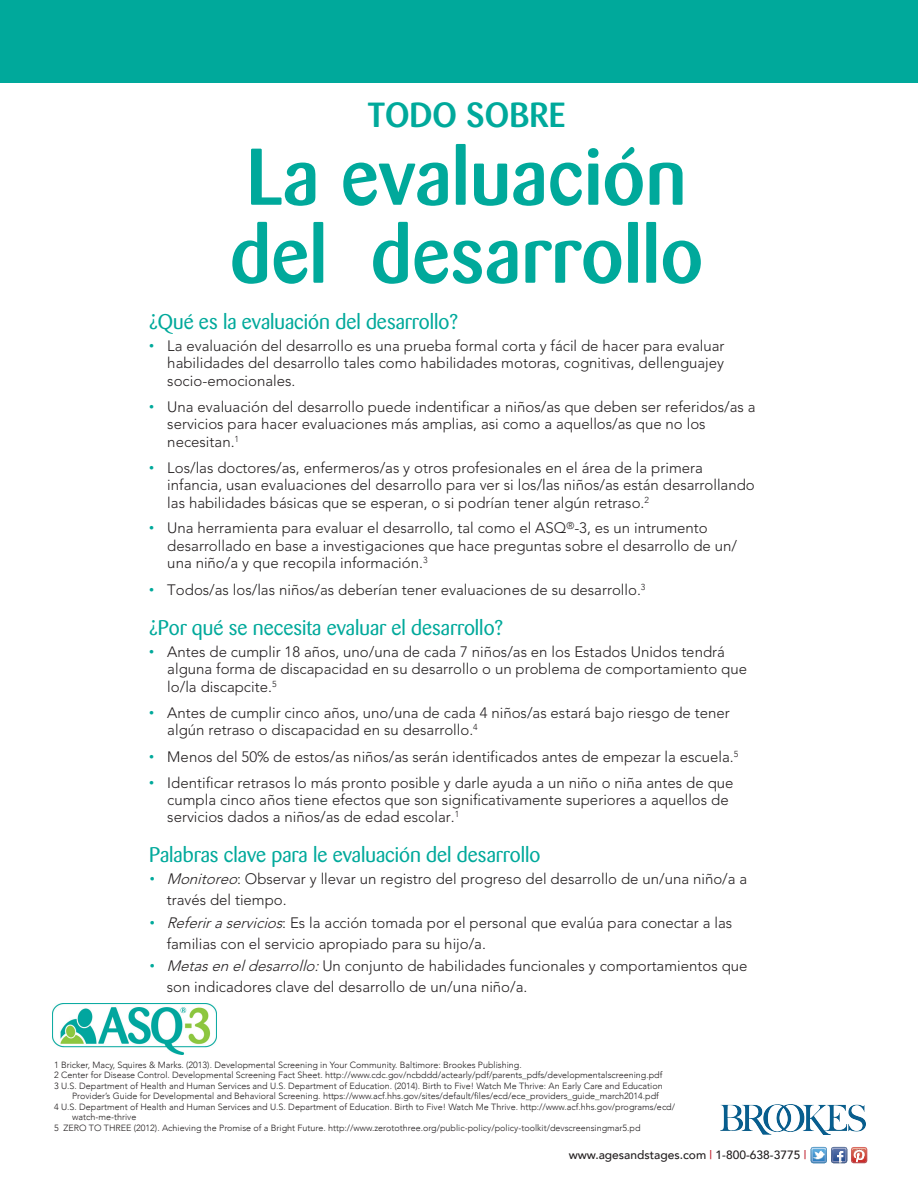
<style>
.page{position:relative;width:918px;height:1188px;background:#fff}
.page>*{position:absolute;margin:0;border:0;box-sizing:border-box;transform-origin:0 0}
.t1{font:500 79.5px/78px "Barmeno";color:#00a99b}
.t2{font:500 34.5px "Barmeno";color:#00a99b}
.t3{font:21px "Barmeno";color:#00a99b}
.t4{font:300 15px/17.5px "Avenir";color:#231f20}
.t5{font:500 12px "Avenir";color:#231f20}
.t6{font:300 9px "Avenir";color:#231f20}
.s1{font-family:"Barmeno";font-weight:400;color:#00a99b}
.s2{font-style:italic}
.s3{color:#bf1d2c}
</style>
<div class="page">
<div style="left:0;top:0;width:918px;height:83px;background:#00a99b"></div>
<svg style="left:811px;top:1147px;width:56px;height:16px"></svg>
<img style="left:721px;top:1104px;width:145px;height:31px">
<img style="left:53px;top:1004px;width:163px;height:50px">
<h2 class="t2" style="left:368px;top:94px;width:199px">TODO SOBRE</h2>
<h1 class="t1" style="left:230px;top:138px;width:475px">La evaluación del desarrollo</h1>
<h3 class="t3" style="left:149px;top:309px;width:311px">¿Qué es la evaluación del desarrollo?</h3>
<p class="t4" style="left:167px;top:337px;width:559px;text-align:justify;text-indent:-18px"><span class="s1">•</span> La evaluación del desarrollo es una prueba formal corta y fácil de hacer para evaluar habilidades del desarrollo tales como habilidades motoras, cognitivas, dellenguajey socio-emocionales.</p>
<p class="t4" style="left:167px;top:398px;width:590px;text-indent:-18px"><span class="s1">•</span> Una evaluación del desarrollo puede indentificar a niños/as que deben ser referidos/as a servicios para hacer evaluaciones más amplias, asi como a aquellos/as que no los necesitan.<sup>1</sup></p>
<p class="t4" style="left:167px;top:459px;width:589px;text-indent:-18px"><span class="s1">•</span> Los/las doctores/as, enfermeros/as y otros profesionales en el área de la primera infancia, usan evaluaciones del desarrollo para ver si los/las niños/as están desarrollando las habilidades básicas que se esperan, o si podrían tener algún retraso.<sup>2</sup></p>
<p class="t4" style="left:167px;top:519px;width:571px;text-indent:-18px"><span class="s1">•</span> Una herramienta para evaluar el desarrollo, tal como el ASQ<sup>®</sup>-3, es un intrumento desarrollado en base a investigaciones que hace preguntas sobre el desarrollo de un/ una niño/a y que recopila información.<sup>3</sup></p>
<p class="t4" style="left:149px;top:581px;width:498px"><span class="s1">•</span> Todos/as los/las niños/as deberían tener evaluaciones de su desarrollo.<sup>3</sup></p>
<h3 class="t3" style="left:149px;top:615px;width:356px">¿Por qué se necesita evaluar el desarrollo?</h3>
<p class="t4" style="left:167px;top:643px;width:581px;text-indent:-18px"><span class="s1">•</span> Antes de cumplir 18 años, uno/una de cada 7 niños/as en los Estados Unidos tendrá alguna forma de discapacidad en su desarrollo o un problema de comportamiento que lo/la discapcite.<sup>5</sup></p>
<p class="t4" style="left:167px;top:704px;width:564px;text-indent:-18px"><span class="s1">•</span> Antes de cumplir cinco años, uno/una de cada 4 niños/as estará bajo riesgo de tener algún retraso o discapacidad en su desarrollo.<sup>4</sup></p>
<p class="t4" style="left:149px;top:748px;width:590px"><span class="s1">•</span> Menos del 50% de estos/as niños/as serán identificados antes de empezar la escuela.<sup>5</sup></p>
<p class="t4" style="left:167px;top:774px;width:568px;text-indent:-18px"><span class="s1">•</span> Identificar retrasos lo más pronto posible y darle ayuda a un niño o niña antes de que cumpla cinco años tiene efectos que son significativamente superiores a aquellos de servicios dados a niños/as de edad escolar.<sup>1</sup></p>
<h3 class="t3" style="left:149px;top:842px;width:393px">Palabras clave para le evaluación del desarrollo</h3>
<p class="t4" style="left:167px;top:869px;width:582px;line-height:20.9px;text-indent:-17px"><span class="s1">•</span> <span class="s2">Monitoreo</span>: Observar y llevar un registro del progreso del desarrollo de un/una niño/a a través del tiempo.</p>
<p class="t4" style="left:167px;top:912px;width:567px;line-height:20.9px;text-indent:-17px"><span class="s1">•</span> <span class="s2">Referiraservicios</span>: Es la acción tomada por el personal que evalúa para conectar a las familias con el servicio apropiado para su hijo/a.</p>
<p class="t4" style="left:167px;top:956px;width:582px;line-height:20.9px;text-indent:-17px"><span class="s1">•</span> <span class="s2">Metaseneldesarrollo:</span>Un conjunto de habilidades funcionales y comportamientos que son indicadores clave del desarrollo de un/una niño/a.</p>
<p class="t6" style="left:54px;top:1059px;width:469px">1 Bricker, Macy, Squires &amp; Marks. (2013). Developmental Screening in Your Community. Baltimore: Brookes Publishing.</p>
<p class="t6" style="left:54px;top:1070px;width:610px">2 Center for Disease Control. Developmental Screening Fact Sheet. http://www.cdc.gov/ncbddd/actearly/pdf/parents_pdfs/developmentalscreening.pdf</p>
<p class="t6" style="left:54px;top:1080px;width:610px">3 U.S. Department of Health and Human Services and U.S. Department of Education. (2014). Birth to Five! Watch Me Thrive: An Early Care and Education</p>
<p class="t6" style="left:72px;top:1091px;width:588px">Provider’s Guide for Developmental and Behavioral Screening. https://www.acf.hhs.gov/sites/default/files/ecd/ece_providers_guide_march2014.pdf</p>
<p class="t6" style="left:54px;top:1101px;width:623px">4 U.S. Department of Health and Human Services and U.S. Department of Education. Birth to Five! Watch Me Thrive. http://www.acf.hhs.gov/programs/ecd/</p>
<p class="t6" style="left:72px;top:1112px;width:66px">watch-me-thrive</p>
<p class="t6" style="left:54px;top:1122px;width:588px">5 ZERO TO THREE (2012). Achieving the Promise of a Bright Future. http://www.zerotothree.org/public-policy/policy-toolkit/devscreensingmar5.pd</p>
<p class="t5" style="left:569px;top:1144px;width:239px">www.agesandstages.com <span class="s3">|</span> 1-800-638-3775 <span class="s3">|</span></p>
</div>
